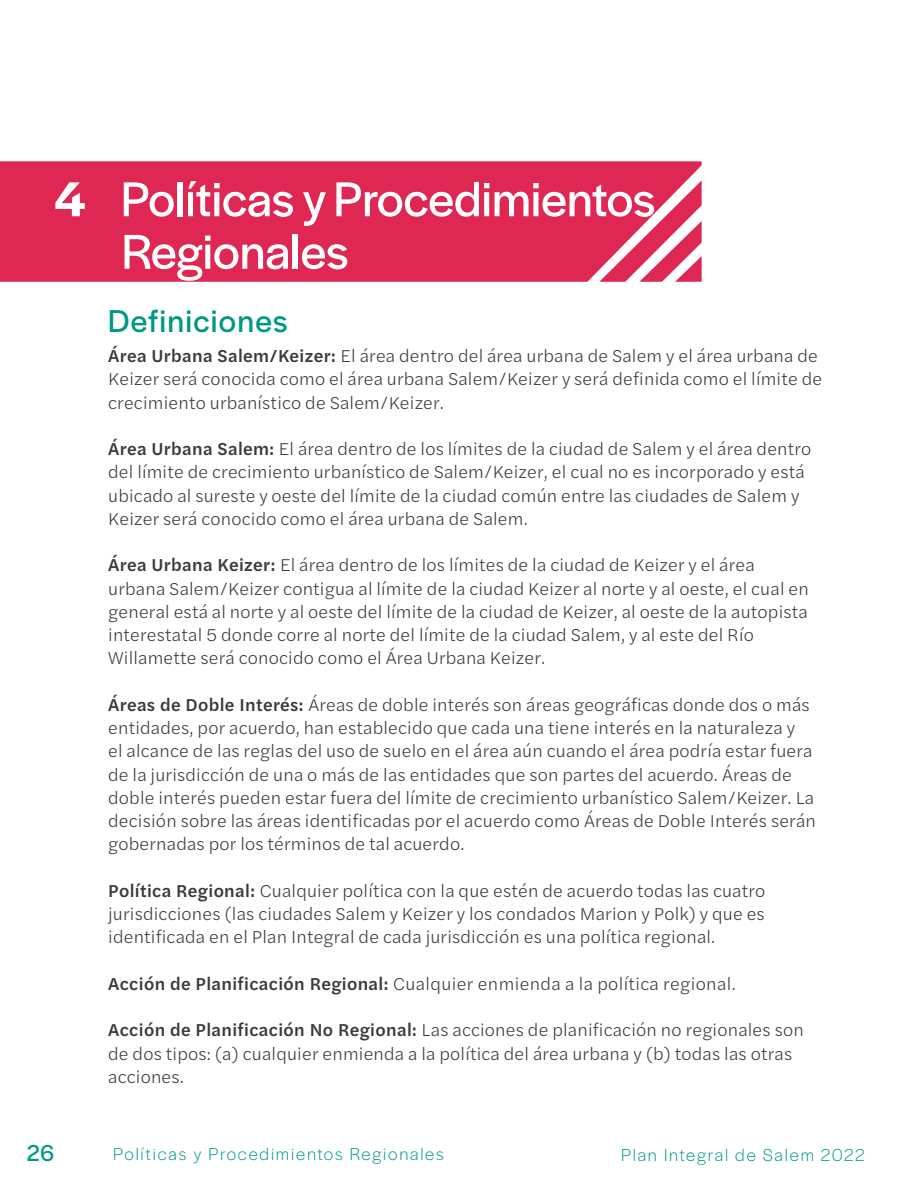
<style>
.page{position:relative;width:918px;height:1188px;background:#fff}
.page>*{position:absolute;margin:0;border:0;box-sizing:border-box;transform-origin:0 0}
.Chapter_Title{font:51px/52.5px "Halyard Display";color:#fff}
.Header1{font:33px "Halyard Display";letter-spacing:.04em;color:#009982}
.t1{font:24px "Halyard Display";color:#009982}
.Body{font:300 18px/23.2px "Halyard Text";letter-spacing:.01em;color:#393a3a}
.t2{font:300 18px "Halyard Display";letter-spacing:.1em;color:#009982}
.s1{font-weight:600}
.s2{font-weight:500}
</style>
<div class="page">
<div style="left:0;top:161px;width:702px;height:121px;background:#df2754"></div>
<svg style="left:599px;top:180px;width:103px;height:102px"></svg>
<p class="Chapter_Title" style="left:122px;top:170px;width:535px;text-indent:-68px"><span class="s1">4</span> Políticas y Procedimientos<br>Regionales</p>
<p class="Header1" style="left:108px;top:298px;width:181px">Definiciones</p>
<p class="Body" style="left:108px;top:343px;width:715px"><span class="s2">Área Urbana Salem/Keizer:</span> El área dentro del área urbana de Salem y el área urbana de<br>Keizer será conocida como el área urbana Salem/Keizer y será definida como el límite de crecimiento urbanístico de Salem/Keizer.</p>
<p class="Body" style="left:108px;top:436px;width:705px"><span class="s2">Área Urbana Salem:</span> El área dentro de los límites de la ciudad de Salem y el área dentro del límite de crecimiento urbanístico de Salem/Keizer, el cual no es incorporado y está ubicado al sureste y oeste del límite de la ciudad común entre las ciudades de Salem y Keizer será conocido como el área urbana de Salem.</p>
<p class="Body" style="left:108px;top:553px;width:702px"><span class="s2">Área Urbana Keizer:</span> El área dentro de los límites de la ciudad de Keizer y el área urbana Salem/Keizer contigua al límite de la ciudad Keizer al norte y al oeste, el cual en general está al norte y al oeste del límite de la ciudad de Keizer, al oeste de la autopista interestatal 5 donde corre al norte del límite de la ciudad Salem, y al este del Río Willamette será conocido como el Área Urbana Keizer.</p>
<p class="Body" style="left:108px;top:692px;width:709px"><span class="s2">Áreas de Doble Interés:</span> Áreas de doble interés son áreas geográficas donde dos o más entidades, por acuerdo, han establecido que cada una tiene interés en la naturaleza y<br>el alcance de las reglas del uso de suelo en el área aún cuando el área podría estar fuera de la jurisdicción de una o más de las entidades que son partes del acuerdo. Áreas de doble interés pueden estar fuera del límite de crecimiento urbanístico Salem/Keizer. La decisión sobre las áreas identificadas por el acuerdo como Áreas de Doble Interés serán gobernadas por los términos de tal acuerdo.</p>
<p class="Body" style="left:108px;top:878px;width:659px;text-align:justify"><span class="s2">Política Regional:</span> Cualquier política con la que estén de acuerdo todas las cuatro jurisdicciones (las ciudades Salem y Keizer y los condados Marion y Polk) y que es identificada en el Plan Integral de cada jurisdicción es una política regional.</p>
<p class="Body" style="left:108px;top:971px;width:629px"><span class="s2">Acción de Planificación Regional:</span> Cualquier enmienda a la política regional.</p>
<p class="Body" style="left:108px;top:1018px;width:697px"><span class="s2">Acción de Planificación No Regional:</span> Las acciones de planificación no regionales son de dos tipos: (a) cualquier enmienda a la política del área urbana y (b) todas las otras acciones.</p>
<h3 class="t1" style="left:27px;top:1136px;width:29px">26</h3>
<p class="t2" style="left:113px;top:1141px;width:332px">Políticas y Procedimientos Regionales</p>
<p class="t2" style="left:621px;top:1142px;width:245px">Plan Integral de Salem 2022</p>
</div>
